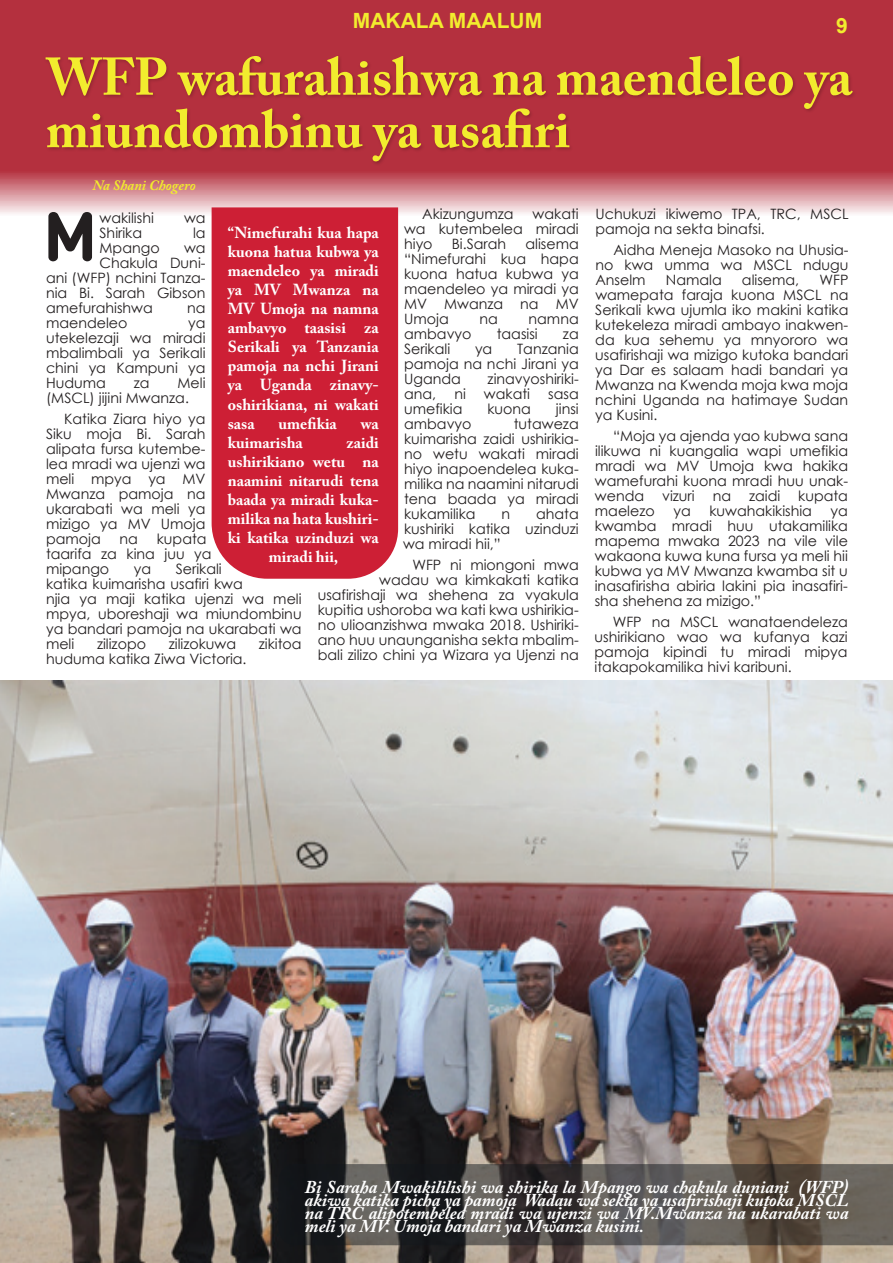
<style>
.page{position:relative;width:893px;height:1263px;background:#fff}
.page>*{position:absolute;margin:0;border:0;box-sizing:border-box;transform-origin:0 0}
.t1{font:700 52.5px/52.5px "Adobe Caslon Pro";color:#f2ec2e}
.t2{font:700 21px "Arial";color:#f2ec2e}
.t3{font:italic 700 18px/13.2px "Adobe Caslon Pro";color:#fff;text-align:justify}
.t4{font:700 15.9px/19px "Adobe Caslon Pro";color:#fff;text-align:justify}
.t5{font:14.25px/15px "Century Gothic";color:#231f20;text-align:justify}
.t6{font:italic 700 14.25px "Adobe Caslon Pro";color:#f2ec2e}
</style>
<div class="page">
<img style="left:0;top:681px;width:893px;height:582px">
<svg style="left:0;top:0;width:893px;height:216px;background:#c35a65"></svg>
<svg style="left:48px;top:212px;width:44px;height:49px"></svg>
<div style="left:212px;top:207px;width:186px;height:372px;background:#cd1f35"></div>
<img style="left:42px;top:47px;width:827px;height:143px">
<svg style="left:278px;top:1164px;width:615px;height:81px;background:#484542"></svg>
<h2 class="t2" style="left:353px;top:6px;width:191px">MAKALA MAALUM</h2>
<h2 class="t2" style="left:836px;top:11px;width:13px">9</h2>
<h1 class="t1" style="left:46px;top:50px;width:808px">WFP wafurahishwa na maendeleo ya miundombinu ya usafiri</h1>
<p class="t6" style="left:93px;top:177px;width:104px">Na Shani Chogero</p>
<p class="t5" style="left:404px;top:206px;width:176px;text-indent:129px">wakati wa kutembelea miradi hiyo</p>
<p class="t5" style="left:422px;top:206px;width:93px">Akizungumza</p>
<p class="t5" style="left:100px;top:210px;width:56px">wakilishi</p>
<p class="t5" style="left:184px;top:210px;width:23px">wa</p>
<p class="t5" style="left:100px;top:225px;width:44px">Shirika</p>
<p class="t5" style="left:193px;top:225px;width:14px">la</p>
<p class="t5" style="left:100px;top:240px;width:62px">Mpango</p>
<p class="t5" style="left:184px;top:240px;width:23px">wa</p>
<p class="t5" style="left:99px;top:255px;width:108px">Chakula Duni-</p>
<p class="t5" style="left:46px;top:270px;width:161px">ani (WFP) nchini Tanza-</p>
<p class="t5" style="left:46px;top:285px;width:161px">nia Bi. Sarah Gibson</p>
<p class="t5" style="left:46px;top:300px;width:108px">amefurahishwa</p>
<p class="t5" style="left:187px;top:300px;width:20px">na</p>
<p class="t5" style="left:46px;top:315px;width:83px">maendeleo</p>
<p class="t4" style="left:228px;top:223px;width:153px">“Nimefurahi kua hapa kuona hatua kubwa ya maendeleo ya miradi ya MV Mwanza na MV Umoja na namna ambavyo taasisi za Serikali ya Tanzania pamoja na nchi Jirani ya Uganda zinavy&shy;oshirikiana, ni wakati sasa</p>
<p class="t5" style="left:404px;top:236px;width:176px;text-indent:121px">alisema “Nimefurahi kua hapa kuona hatua kubwa ya maendeleo ya miradi ya MV Mwanza na MV Umoja</p>
<p class="t5" style="left:452px;top:236px;width:56px">Bi.Sarah</p>
<p class="t5" style="left:479px;top:311px;width:20px">na</p>
<p class="t5" style="left:529px;top:311px;width:52px">namna</p>
<p class="t5" style="left:46px;top:315px;width:161px;text-indent:142px">ya utekelezaji wa miradi mbalimbali ya Serikali chini ya Kampuni ya Huduma</p>
<p class="t5" style="left:404px;top:326px;width:69px">ambavyo</p>
<p class="t5" style="left:497px;top:326px;width:43px">taasisi</p>
<p class="t5" style="left:563px;top:326px;width:17px">za</p>
<p class="t5" style="left:404px;top:341px;width:48px">Serikali</p>
<p class="t5" style="left:475px;top:341px;width:19px">ya</p>
<p class="t5" style="left:404px;top:341px;width:176px;text-indent:113px">Tanzania pamoja na nchi Jirani ya Uganda</p>
<p class="t5" style="left:488px;top:371px;width:93px">zinavyoshiriki-</p>
<p class="t5" style="left:46px;top:375px;width:161px;text-indent:131px">Meli (MSCL) jijini Mwanza.</p>
<p class="t5" style="left:46px;top:411px;width:161px;text-indent:18px">Katika Ziara hiyo ya Siku moja Bi. Sarah alipata fursa kutembe&shy;lea mradi wa ujenzi wa meli mpya ya MV Mwanza pamoja na ukarabati wa meli ya mizigo ya MV Umoja pamoja</p>
<p class="t5" style="left:134px;top:375px;width:17px">za</p>
<p class="t5" style="left:404px;top:386px;width:34px">ana,</p>
<p class="t5" style="left:454px;top:386px;width:13px">ni</p>
<p class="t5" style="left:484px;top:386px;width:48px">wakati</p>
<p class="t5" style="left:548px;top:386px;width:32px">sasa</p>
<p class="t5" style="left:404px;top:401px;width:60px">umefikia</p>
<p class="t5" style="left:487px;top:401px;width:45px">kuona</p>
<p class="t5" style="left:556px;top:401px;width:24px">jinsi</p>
<p class="t5" style="left:404px;top:416px;width:69px">ambavyo</p>
<p class="t4" style="left:278px;top:414px;width:60px">umefikia</p>
<p class="t4" style="left:361px;top:414px;width:20px">wa</p>
<p class="t4" style="left:228px;top:433px;width:77px">kuimarisha</p>
<p class="t4" style="left:346px;top:433px;width:34px">zaidi</p>
<p class="t4" style="left:228px;top:452px;width:153px">ushirikiano wetu na</p>
<p class="t4" style="left:228px;top:471px;width:153px">naamini nitarudi tena</p>
<p class="t4" style="left:228px;top:490px;width:153px">baada ya miradi kuka-</p>
<p class="t4" style="left:228px;top:509px;width:153px">milika na hata kushiri-</p>
<p class="t4" style="left:228px;top:528px;width:152px">ki katika uzinduzi wa</p>
<p class="t4" style="left:269px;top:547px;width:71px">miradi hii,</p>
<p class="t5" style="left:404px;top:416px;width:176px;text-indent:110px">tutaweza kuimarisha zaidi ushirikia&shy;no wetu wakati miradi hiyo inapoendelea kuka&shy;milika na naamini nitarudi tena baada ya miradi kukamilika</p>
<p class="t5" style="left:403px;top:506px;width:177px;text-indent:133px">ahata kushiriki katika uzinduzi wa miradi hii,”</p>
<p class="t5" style="left:318px;top:557px;width:263px;text-align:right">WFP ni miongoni mwa<br>wadau wa kimkakati katika usafirishaji wa shehena za vyakula kupitia ushoroba wa kati kwa ushirikia&shy;no ulioanzishwa mwaka 2018. Ushiriki&shy;ano huu unaunganisha sekta mbalim&shy;bali zilizo chini ya Wizara ya Ujenzi na</p>
<p class="t5" style="left:501px;top:506px;width:10px">n</p>
<p class="t5" style="left:46px;top:531px;width:167px;text-align:left;text-indent:111px">kupata taarifa za kina juu ya mipango</p>
<p class="t5" style="left:120px;top:531px;width:20px">na</p>
<p class="t5" style="left:46px;top:561px;width:257px;text-align:left;text-indent:130px">Serikali<br>katika kuimarisha usafiri kwa<br>njia ya maji katika ujenzi wa meli mpya, uboreshaji wa miundombinu ya bandari pamoja na ukarabati wa meli</p>
<p class="t5" style="left:134px;top:561px;width:19px">ya</p>
<p class="t5" style="left:97px;top:636px;width:51px">zilizopo</p>
<p class="t5" style="left:169px;top:636px;width:69px">zilizokuwa</p>
<p class="t5" style="left:259px;top:636px;width:44px">zikitoa</p>
<p class="t5" style="left:46px;top:651px;width:202px">huduma katika Ziwa Victoria.</p>
<p class="t5" style="left:595px;top:206px;width:255px">Uchukuzi ikiwemo TPA, TRC, MSCL pamoja na sekta binafsi.</p>
<p class="t5" style="left:595px;top:242px;width:255px;text-indent:18px">Aidha Meneja Masoko na Uhusia&shy;no kwa umma wa MSCL ndugu Anselm</p>
<p class="t5" style="left:666px;top:272px;width:57px">Namala</p>
<p class="t5" style="left:742px;top:272px;width:59px">alisema,</p>
<p class="t5" style="left:595px;top:272px;width:255px;text-indent:224px">WFP wamepata faraja kuona MSCL na Serikali kwa ujumla iko makini katika kutekeleza miradi ambayo inakwen&shy;da kua sehemu ya mnyororo wa usafirishaji wa mizigo kutoka bandari ya Dar es salaam hadi bandari ya Mwanza na Kwenda moja kwa moja nchini Uganda na hatimaye Sudan ya Kusini.</p>
<p class="t5" style="left:595px;top:428px;width:255px;text-indent:18px">“Moja ya ajenda yao kubwa sana ilikuwa ni kuangalia wapi umefikia mradi wa MV Umoja kwa hakika wamefurahi kuona mradi huu unak&shy;wenda</p>
<p class="t5" style="left:662px;top:488px;width:34px">vizuri</p>
<p class="t5" style="left:713px;top:488px;width:20px">na</p>
<p class="t5" style="left:749px;top:488px;width:33px">zaidi</p>
<p class="t5" style="left:798px;top:488px;width:51px">kupata</p>
<p class="t5" style="left:595px;top:503px;width:61px">maelezo</p>
<p class="t5" style="left:673px;top:503px;width:19px">ya</p>
<p class="t5" style="left:709px;top:503px;width:104px">kuwahakikishia</p>
<p class="t5" style="left:595px;top:503px;width:255px;text-indent:236px">ya kwamba mradi huu utakamilika mapema mwaka 2023 na vile vile wakaona kuwa kuna fursa ya meli hii kubwa ya MV Mwanza kwamba sit u inasafirisha abiria lakini pia inasafiri&shy;sha shehena za mizigo.”</p>
<p class="t5" style="left:595px;top:614px;width:255px;text-indent:18px">WFP na MSCL wanataendeleza ushirikiano wao wa kufanya kazi pamoja kipindi tu miradi mipya itakapokamilika hivi karibuni.</p>
<p class="t3" style="left:305px;top:1180px;width:545px">Bi Saraha Mwakililishi wa shirika la Mpango wa chakula duniani (WFP) akiwa katika picha ya pamoja Wadau wa sekta ya usafirishaji kutoka MSCL na TRC alipotembelea mradi wa ujenzi wa MV.Mwanza na ukarabati wa meli ya MV. Umoja bandari ya Mwanza kusini.</p>
</div>
